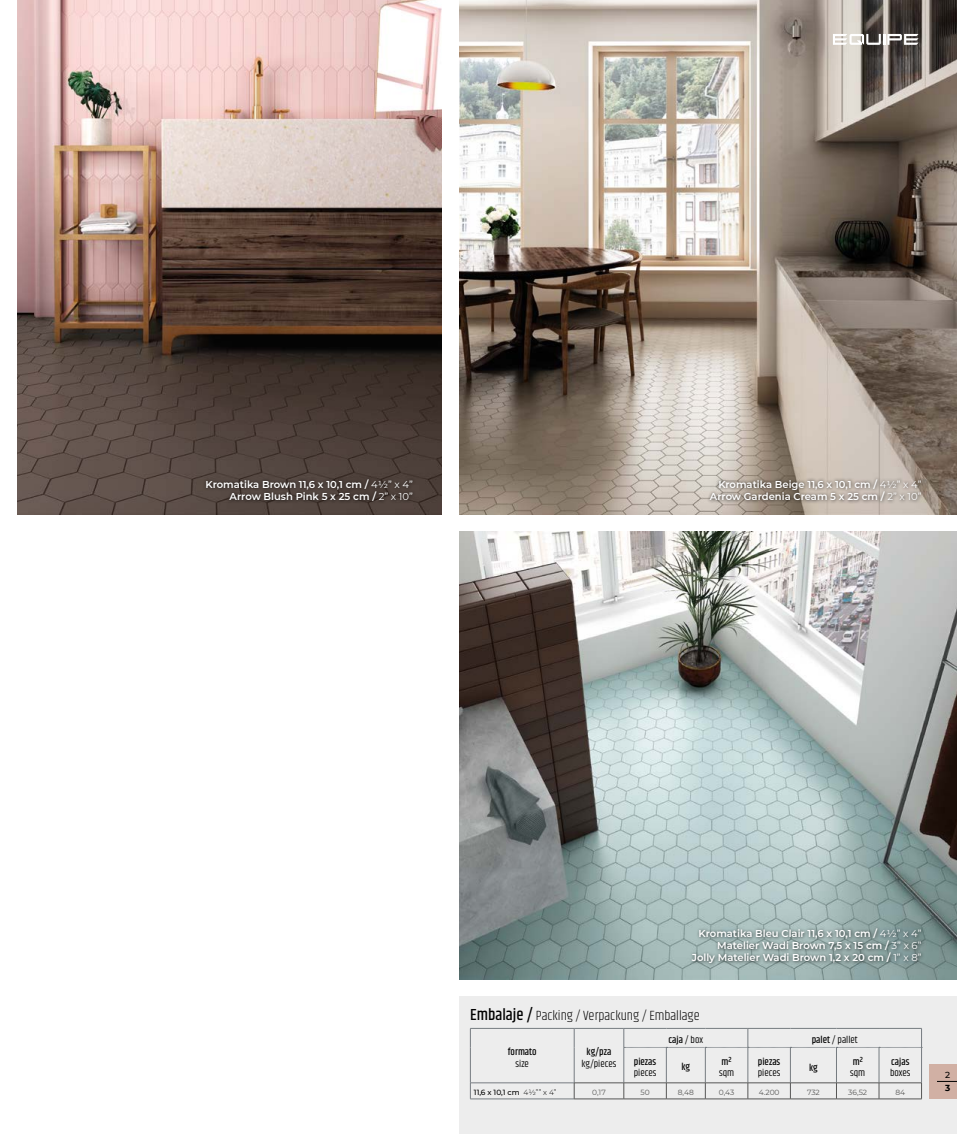
<style>
.page{position:relative;width:957px;height:1134px;background:#fff}
.page>*{position:absolute;margin:0;border:0;box-sizing:border-box;transform-origin:0 0}
.t1{font:300 13.75px "Khand";color:#000}
.t2{font:600 10px/12px "Montserrat";color:#fff;text-align:right}
.t3{font:10px/11.2px "Khand";color:#000}
.t4{font:500 10px "Khand";color:#000}
.t5{font:700 8.75px "Montserrat";color:#000}
.t6{font:500 8.75px "Montserrat";color:#000}
.t7{font:7.5px "Montserrat";color:#575756}
.t8{font:500 7.5px "Montserrat";color:#000}
.s1{font-weight:400}
.s2{font-weight:500;font-size:16.25px}
.s3{font-weight:500}
.s4{font-weight:300}
</style>
<div class="page">
<div style="left:459px;top:996px;width:498px;height:138px;background:#ededed"></div>
<hr style="left:470px;top:1028px;width:104px;height:1px;background:#767c81">
<svg style="left:470px;top:1028px;width:1px;height:19px"></svg>
<hr style="left:574px;top:1028px;width:50px;height:1px;background:#767c81">
<svg style="left:574px;top:1028px;width:1px;height:19px"></svg>
<hr style="left:470px;top:1047px;width:1px;height:36px;background:#767c81">
<hr style="left:574px;top:1047px;width:1px;height:36px;background:#767c81">
<svg style="left:623px;top:1028px;width:299px;height:20px"></svg>
<hr style="left:623px;top:1047px;width:1px;height:36px;background:#767c81">
<hr style="left:666px;top:1047px;width:1px;height:36px;background:#767c81">
<hr style="left:705px;top:1047px;width:1px;height:36px;background:#767c81">
<hr style="left:747px;top:1047px;width:1px;height:36px;background:#767c81">
<hr style="left:790px;top:1047px;width:1px;height:36px;background:#767c81">
<hr style="left:836px;top:1047px;width:1px;height:36px;background:#767c81">
<hr style="left:879px;top:1047px;width:1px;height:36px;background:#767c81">
<hr style="left:921px;top:1047px;width:1px;height:36px;background:#767c81">
<hr style="left:470px;top:1083px;width:104px;height:1px;background:#767c81">
<svg style="left:470px;top:1084px;width:1px;height:15px"></svg>
<hr style="left:470px;top:1099px;width:104px;height:1px;background:#767c81">
<hr style="left:574px;top:1083px;width:50px;height:1px;background:#575756">
<svg style="left:574px;top:1083px;width:1px;height:16px"></svg>
<hr style="left:624px;top:1083px;width:42px;height:1px;background:#575756">
<svg style="left:623px;top:1083px;width:1px;height:16px"></svg>
<hr style="left:666px;top:1083px;width:39px;height:1px;background:#575756">
<svg style="left:666px;top:1083px;width:1px;height:16px"></svg>
<hr style="left:705px;top:1083px;width:43px;height:1px;background:#575756">
<svg style="left:705px;top:1083px;width:1px;height:16px"></svg>
<hr style="left:748px;top:1083px;width:42px;height:1px;background:#575756">
<svg style="left:747px;top:1083px;width:1px;height:16px"></svg>
<hr style="left:790px;top:1083px;width:46px;height:1px;background:#575756">
<svg style="left:790px;top:1084px;width:1px;height:15px"></svg>
<hr style="left:836px;top:1083px;width:43px;height:1px;background:#575756">
<svg style="left:836px;top:1084px;width:1px;height:15px"></svg>
<hr style="left:879px;top:1083px;width:42px;height:1px;background:#575756">
<svg style="left:879px;top:1083px;width:1px;height:16px"></svg>
<svg style="left:921px;top:1083px;width:1px;height:16px"></svg>
<hr style="left:574px;top:1099px;width:50px;height:1px;background:#575756">
<hr style="left:624px;top:1099px;width:42px;height:1px;background:#575756">
<hr style="left:666px;top:1099px;width:39px;height:1px;background:#575756">
<hr style="left:705px;top:1099px;width:43px;height:1px;background:#575756">
<hr style="left:748px;top:1099px;width:42px;height:1px;background:#575756">
<hr style="left:790px;top:1099px;width:46px;height:1px;background:#575756">
<hr style="left:836px;top:1099px;width:43px;height:1px;background:#575756">
<hr style="left:879px;top:1099px;width:42px;height:1px;background:#575756">
<img style="left:459px;top:0;width:498px;height:514px">
<img style="left:18px;top:0;width:424px;height:514px">
<div style="left:202px;top:476px;width:214px;height:29px;background:#000;opacity:.75"></div>
<div style="left:706px;top:476px;width:218px;height:29px;background:#000;opacity:.75"></div>
<svg style="left:833px;top:34px;width:85px;height:11px"></svg>
<img style="left:459px;top:531px;width:498px;height:449px">
<div style="left:688px;top:925px;width:236px;height:41px;background:#000;opacity:.75"></div>
<div style="left:929px;top:1064px;width:28px;height:34px;background:#d1b0a4"></div>
<svg style="left:937px;top:1081px;width:20px;height:1px"></svg>
<p class="t2" style="left:206px;top:478px;width:209px">Kromatika Brown 11,6 x 10,1 cm / <span class="s1">41/2” x 4”<br></span>Arrow Blush Pink 5 x 25 cm / <span class="s1">2” x 10”</span></p>
<p class="t2" style="left:710px;top:478px;width:213px">Kromatika Beige 11,6 x 10,1 cm / <span class="s1">41/2” x 4”<br></span>Arrow Gardenia Cream 5 x 25 cm / <span class="s1">2” x 10”</span></p>
<p class="t2" style="left:692px;top:927px;width:231px">Kromatika Bleu Clair 11,6 x 10,1 cm / <span class="s1">41/2” x 4”<br></span>Matelier Wadi Brown 7,5 x 15 cm / <span class="s1">3” x 6”<br></span>Jolly Matelier Wadi Brown 1,2 x 20 cm / <span class="s1">1” x 8”</span></p>
<h1 class="t1" style="left:470px;top:1007px;width:231px"><span class="s2">Embalaje /</span> Packing / Verpackung / Emballage</h1>
<p class="t4" style="left:508px;top:1046px;width:30px">formato</p>
<p class="t3" style="left:515px;top:1058px;width:15px">size</p>
<p class="t4" style="left:668px;top:1033px;width:36px">caja <span class="s1">/ box</span></p>
<p class="t3" style="left:811px;top:1035px;width:48px"><span class="s3">palet</span> / pallet</p>
<p class="t4" style="left:586px;top:1046px;width:26px">kg/pza</p>
<p class="t3" style="left:581px;top:1058px;width:36px">kg/pieces</p>
<p class="t4" style="left:681px;top:1061px;width:10px">kg</p>
<p class="t3" style="left:719px;top:1056px;width:17px"><span class="s3">m</span><sup>2 </sup>sqm</p>
<p class="t4" style="left:758px;top:1055px;width:24px">piezas</p>
<p class="t3" style="left:758px;top:1068px;width:24px">pieces</p>
<p class="t3" style="left:850px;top:1056px;width:17px"><span class="s3">m</span><sup>2 </sup>sqm</p>
<p class="t4" style="left:891px;top:1055px;width:20px">cajas</p>
<p class="t4" style="left:634px;top:1055px;width:24px">piezas</p>
<p class="t3" style="left:634px;top:1068px;width:24px">pieces</p>
<p class="t4" style="left:809px;top:1061px;width:10px">kg</p>
<p class="t3" style="left:890px;top:1068px;width:22px">boxes</p>
<p class="t8" style="left:474px;top:1086px;width:84px">11,6 x 10,1 cm <span class="s4">41/2”” x 4”</span></p>
<p class="t7" style="left:592px;top:1087px;width:15px">0,17</p>
<p class="t7" style="left:640px;top:1087px;width:11px">50</p>
<p class="t7" style="left:678px;top:1087px;width:18px">8,48</p>
<p class="t7" style="left:719px;top:1087px;width:17px">0,43</p>
<p class="t7" style="left:758px;top:1087px;width:22px">4.200</p>
<p class="t7" style="left:807px;top:1087px;width:14px">732</p>
<p class="t7" style="left:848px;top:1087px;width:20px">36,52</p>
<p class="t7" style="left:895px;top:1087px;width:11px">84</p>
<p class="t6" style="left:945px;top:1068px;width:7px">2</p>
<p class="t5" style="left:945px;top:1082px;width:7px">3</p>
</div>
